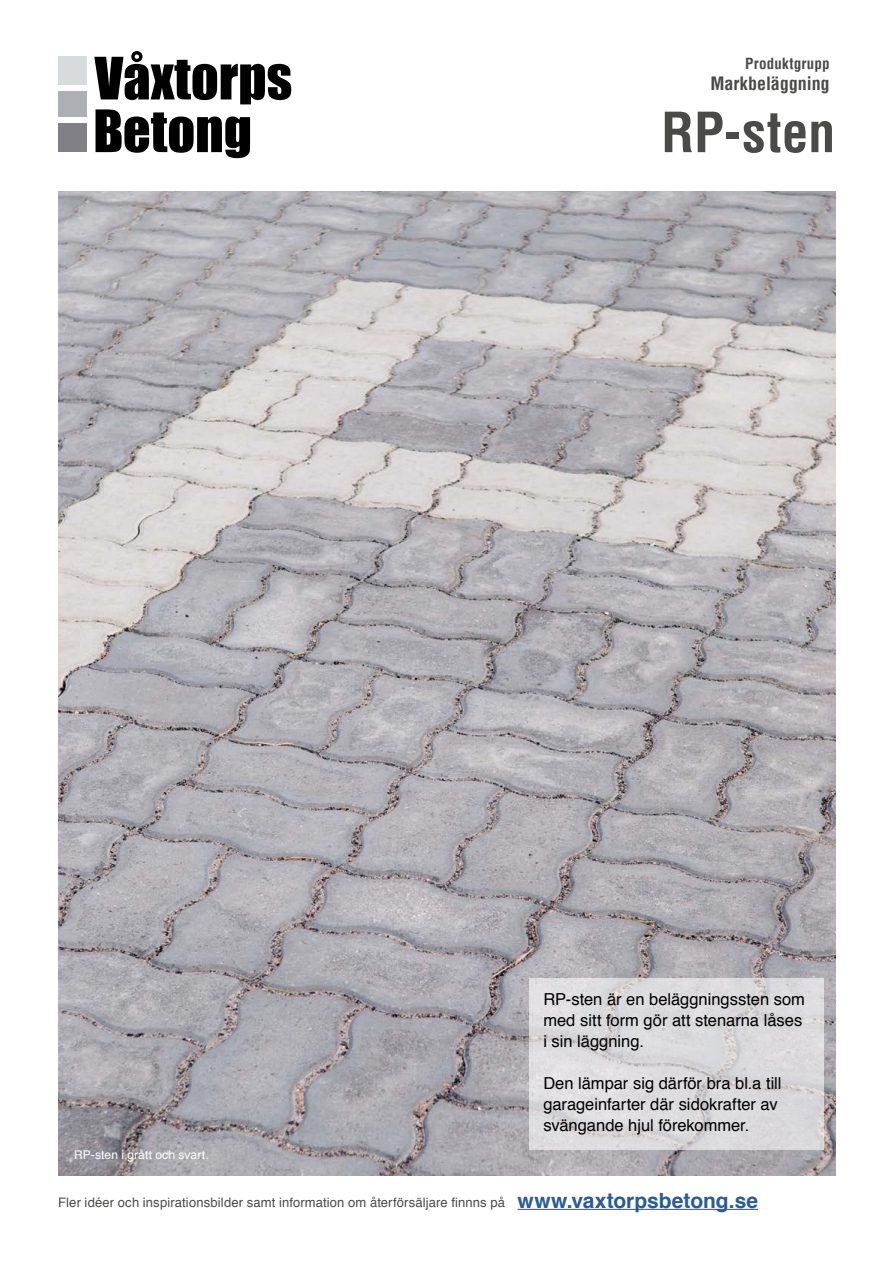
<style>
.page{position:relative;width:893px;height:1263px;background:#fff}
.page>*{position:absolute;margin:0;border:0;box-sizing:border-box;transform-origin:0 0}
.t1{font:700 condensed 54px "Helvetica";color:#4a4a49}
.t2{font:700 condensed 18px "Helvetica";color:#4a4a49}
.t3{font:16.5px/21px "Helvetica";color:#000}
.t4{font:700 condensed 15px "Helvetica";letter-spacing:.01em;color:#4a4a49}
.t5{font:13.05px "Helvetica";letter-spacing:.01em;color:#4a4a49}
.t6{font:12px "Helvetica";letter-spacing:.01em;color:#fff}
.s1{font-weight:700;font-size:21px;color:#275b9b}
</style>
<div class="page">
<img style="left:58px;top:191px;width:777px;height:985px">
<svg style="left:529px;top:978px;width:295px;height:171px;background:#dad8db"></svg>
<div style="left:58px;top:56px;width:29px;height:29px;background:#d8dbdc"></div>
<div style="left:58px;top:91px;width:29px;height:26px;background:#aeafb2"></div>
<div style="left:58px;top:123px;width:29px;height:29px;background:#818084"></div>
<svg style="left:94px;top:51px;width:197px;height:107px"></svg>
<hr style="left:517px;top:1209px;width:241px;height:1px;background:#275b9b">
<p class="t4" style="left:745px;top:53px;width:86px">Produktgrupp</p>
<p class="t2" style="left:710px;top:72px;width:121px">Markbeläggning</p>
<h1 class="t1" style="left:661px;top:97px;width:175px">RP-sten</h1>
<p class="t6" style="left:74px;top:1145px;width:136px">RP-sten i grått och svart.</p>
<p class="t3" style="left:543px;top:989px;width:263px">RP-sten är en beläggningssten som med sitt form gör att stenarna låses i sin läggning.</p>
<p class="t3" style="left:543px;top:1073px;width:240px">Den lämpar sig därför bra bl.a till garageinfarter där sidokrafter av svängande hjul förekommer.</p>
<p class="t5" style="left:58px;top:1192px;width:701px">Fler idéer och inspirationsbilder samt information om återförsäljare finnns på <span class="s1">www.vaxtorpsbetong.se</span></p>
</div>
